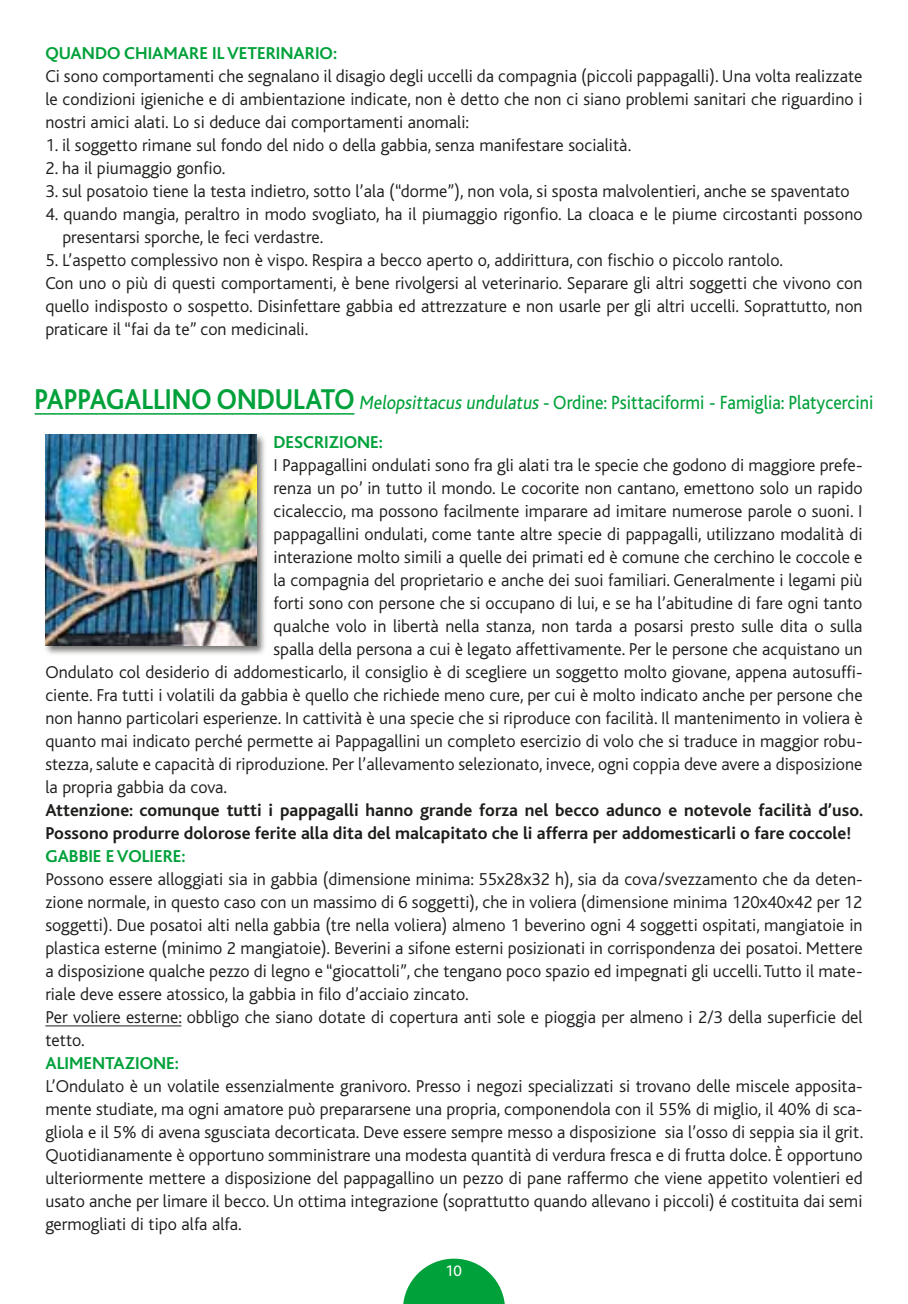
<style>
.page{position:relative;width:908px;height:1304px;background:#fff}
.page>*{position:absolute;margin:0;border:0;box-sizing:border-box;transform-origin:0 0}
.t1{font:20px "Bliss";color:#00a13a;scale:.9 1}
.t2{font:300 18px/23px "Bliss";color:#1d1d1b}
.t3{font:700 18px/23px "Bliss";color:#1d1d1b}
.t4{font:700 18px "Bliss";color:#00a13a}
.t5{font:16px "Bliss";color:#fff}
.s1{font-weight:700;font-size:30px}
</style>
<div class="page">
<svg style="left:403px;top:1259px;width:102px;height:45px"></svg>
<hr style="left:35px;top:413px;width:319px;height:2px;background:#00a13a">
<hr style="left:45px;top:1025px;width:136px;height:1px;background:#1d1d1b">
<div style="left:43px;top:432px;width:223px;height:223px;background:#1d1d1b;opacity:.6"></div>
<img style="left:45px;top:434px;width:211px;height:211px">
<p class="t4" style="left:45px;top:44px;width:293px">QUANDO CHIAMARE IL VETERINARIO:</p>
<p class="t2" style="left:45px;top:65px;width:818px;text-align:justify">Ci sono comportamenti che segnalano il disagio degli uccelli da compagnia (piccoli pappagalli). Una volta realizzate le condizioni igieniche e di ambientazione indicate, non è detto che non ci siano problemi sanitari che riguardino i nostri amici alati. Lo si deduce dai comportamenti anomali:</p>
<p class="t2" style="left:45px;top:134px;width:587px">1. il soggetto rimane sul fondo del nido o della gabbia, senza manifestare socialità.</p>
<p class="t2" style="left:45px;top:157px;width:181px">2. ha il piumaggio gonfio.</p>
<p class="t2" style="left:45px;top:180px;width:805px">3. sul posatoio tiene la testa indietro, sotto l’ala (“dorme”), non vola, si sposta malvolentieri, anche se spaventato</p>
<p class="t2" style="left:62px;top:203px;width:801px;text-indent:-17px">4. quando mangia, peraltro in modo svogliato, ha il piumaggio rigonfio. La cloaca e le piume circostanti possono presentarsi sporche, le feci verdastre.</p>
<p class="t2" style="left:45px;top:249px;width:818px">5. L’aspetto complessivo non è vispo. Respira a becco aperto o, addirittura, con fischio o piccolo rantolo.<br>Con uno o più di questi comportamenti, è bene rivolgersi al veterinario. Separare gli altri soggetti che vivono con quello indisposto o sospetto. Disinfettare gabbia ed attrezzature e non usarle per gli altri uccelli. Soprattutto, non praticare il “fai da te” con medicinali.</p>
<p class="t1" style="left:35px;top:392px;width:933px"><span class="s1">PAPPAGALLINO ONDULATO</span> Melopsittacus undulatus - Ordine: Psittaciformi - Famiglia: Platycercini</p>
<p class="t4" style="left:273px;top:433px;width:23px">Descrizione</p>
<p class="t4" style="left:379px;top:433px;width:6px">:</p>
<p class="t2" style="left:273px;top:454px;width:590px">I Pappagallini ondulati sono fra gli alati tra le specie che godono di maggiore prefe-</p>
<p class="t2" style="left:273px;top:477px;width:590px">renza un po’ in tutto il mondo. Le cocorite non cantano, emettono solo un rapido</p>
<p class="t2" style="left:273px;top:500px;width:590px">cicaleccio, ma possono facilmente imparare ad imitare numerose parole o suoni. I</p>
<p class="t2" style="left:273px;top:523px;width:590px">pappagallini ondulati, come tante altre specie di pappagalli, utilizzano modalità di</p>
<p class="t2" style="left:273px;top:546px;width:590px">interazione molto simili a quelle dei primati ed è comune che cerchino le coccole e</p>
<p class="t2" style="left:273px;top:569px;width:590px">la compagnia del proprietario e anche dei suoi familiari. Generalmente i legami più</p>
<p class="t2" style="left:273px;top:592px;width:590px">forti sono con persone che si occupano di lui, e se ha l’abitudine di fare ogni tanto</p>
<p class="t2" style="left:273px;top:615px;width:590px">qualche volo in libertà nella stanza, non tarda a posarsi presto sulle dita o sulla</p>
<p class="t2" style="left:273px;top:638px;width:590px">spalla della persona a cui è legato affettivamente. Per le persone che acquistano un</p>
<p class="t2" style="left:45px;top:661px;width:818px">Ondulato col desiderio di addomesticarlo, il consiglio è di scegliere un soggetto molto giovane, appena autosuffi-</p>
<p class="t2" style="left:45px;top:684px;width:818px">ciente. Fra tutti i volatili da gabbia è quello che richiede meno cure, per cui è molto indicato anche per persone che</p>
<p class="t2" style="left:45px;top:707px;width:818px">non hanno particolari esperienze. In cattività è una specie che si riproduce con facilità. Il mantenimento in voliera è</p>
<p class="t2" style="left:45px;top:730px;width:818px">quanto mai indicato perché permette ai Pappagallini un completo esercizio di volo che si traduce in maggior robu-</p>
<p class="t2" style="left:45px;top:753px;width:818px">stezza, salute e capacità di riproduzione. Per l’allevamento selezionato, invece, ogni coppia deve avere a disposizione</p>
<p class="t2" style="left:45px;top:776px;width:183px">la propria gabbia da cova.</p>
<p class="t3" style="left:45px;top:799px;width:819px">Attenzione: comunque tutti i pappagalli hanno grande forza nel becco adunco e notevole facilità d’uso.<br>Possono produrre dolorose ferite alla dita del malcapitato che li afferra per addomesticarli o fare coccole!</p>
<p class="t4" style="left:45px;top:847px;width:11px">Gabbie</p>
<p class="t4" style="left:106px;top:847px;width:53px">e voliere</p>
<p class="t4" style="left:181px;top:847px;width:6px">:</p>
<p class="t2" style="left:45px;top:868px;width:818px">Possono essere alloggiati sia in gabbia (dimensione minima: 55x28x32 h), sia da cova/svezzamento che da deten&shy;zione normale, in questo caso con un massimo di 6 soggetti), che in voliera (dimensione minima 120x40x42 per 12 soggetti). Due posatoi alti nella gabbia (tre nella voliera) almeno 1 beverino ogni 4 soggetti ospitati, mangiatoie in plastica esterne (minimo 2 mangiatoie). Beverini a sifone esterni posizionati in corrispondenza dei posatoi. Mettere a disposizione qualche pezzo di legno e “giocattoli”, che tengano poco spazio ed impegnati gli uccelli. Tutto il mate&shy;riale deve essere atossico, la gabbia in filo d’acciaio zincato.<br>Per voliere esterne: obbligo che siano dotate di copertura anti sole e pioggia per almeno i 2/3 della superficie del tetto.</p>
<p class="t4" style="left:45px;top:1054px;width:30px">Alimentazione</p>
<p class="t4" style="left:175px;top:1054px;width:6px">:</p>
<p class="t2" style="left:45px;top:1075px;width:819px;text-align:justify">L’Ondulato è un volatile essenzialmente granivoro. Presso i negozi specializzati si trovano delle miscele apposita&shy;mente studiate, ma ogni amatore può prepararsene una propria, componendola con il 55% di miglio, il 40% di sca&shy;gliola e il 5% di avena sgusciata decorticata. Deve essere sempre messo a disposizione sia l’osso di seppia sia il grit.<br>Quotidianamente è opportuno somministrare una modesta quantità di verdura fresca e di frutta dolce. È opportuno ulteriormente mettere a disposizione del pappagallino un pezzo di pane raffermo che viene appetito volentieri ed usato anche per limare il becco. Un ottima integrazione (soprattutto quando allevano i piccoli) é costituita dai semi germogliati di tipo alfa alfa.</p>
<p class="t5" style="left:445px;top:1262px;width:18px">10</p>
</div>
